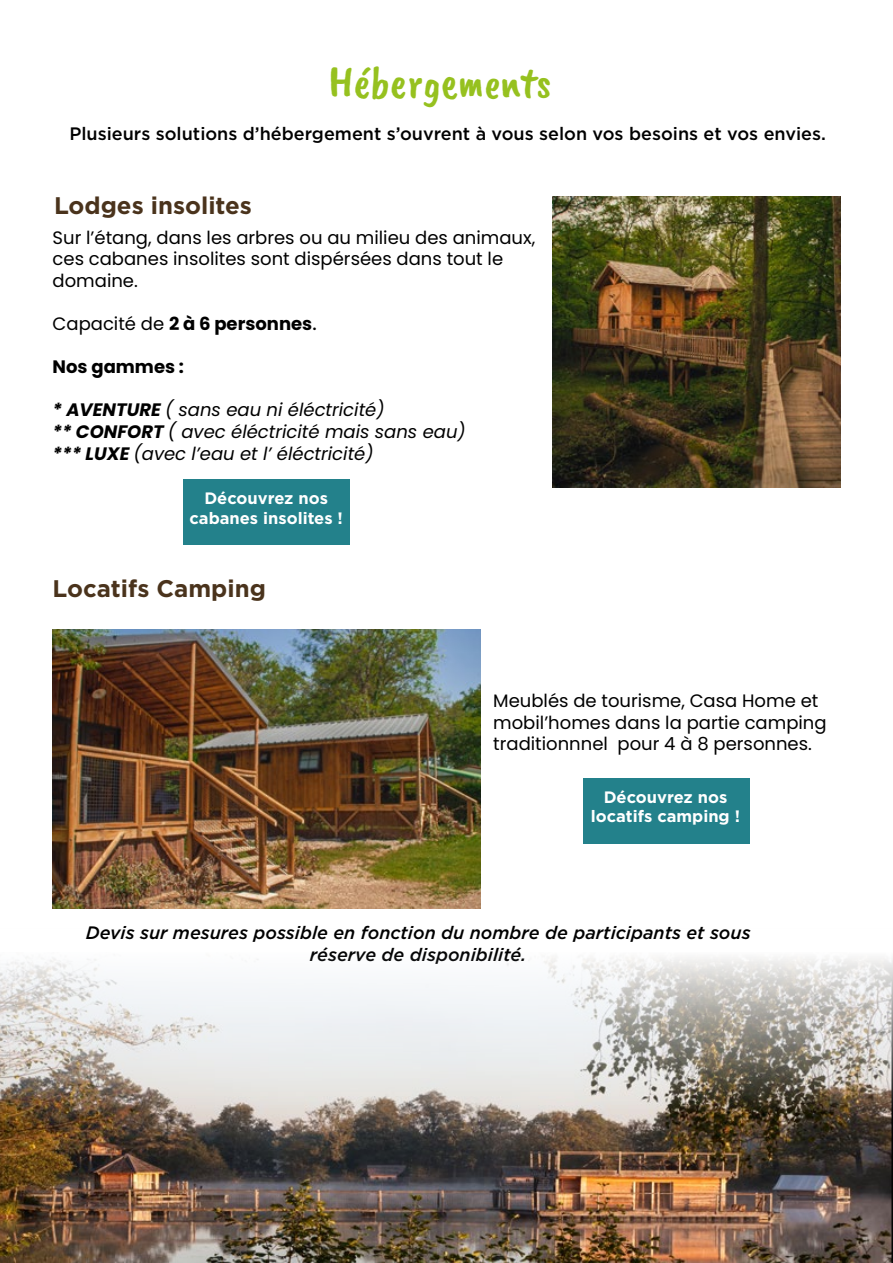
<style>
.page{position:relative;width:893px;height:1263px;background:#fff}
.page>*{position:absolute;margin:0;border:0;box-sizing:border-box;transform-origin:0 0}
.t1{font:45px "Caveat Brush";color:#96c11f}
.t2{font:700 24px "Gotham";color:#4a331c}
.t3{font:18px/21.6px "Poppins";color:#000}
.t4{font:italic 18px/21.6px "Poppins";color:#000}
.t5{font:italic 500 18px/21.6px "Gotham";color:#000;text-align:center}
.t6{font:500 18px "Gotham";color:#000}
.t7{font:700 18px "Poppins";color:#000}
.t8{font:700 16.5px/19.8px "Gotham";color:#fff;text-align:center}
.s1{font-weight:400}
.s2{font-weight:500}
.s3{font-weight:700}
</style>
<div class="page">
<div style="left:183px;top:479px;width:167px;height:65px;background:#23818b"></div>
<div style="left:583px;top:778px;width:166px;height:65px;background:#23818b"></div>
<img style="left:53px;top:629px;width:427px;height:280px">
<img style="left:0;top:957px;width:893px;height:306px">
<img style="left:553px;top:197px;width:287px;height:291px">
<h1 class="t1" style="left:329px;top:57px;width:225px">Hébergements</h1>
<p class="t6" style="left:69px;top:122px;width:758px">Plusieurs solutions d’hébergement s’ouvrent à vous selon vos besoins et vos envies.</p>
<h2 class="t2" style="left:54px;top:190px;width:199px">Lodges insolites</h2>
<p class="t3" style="left:53px;top:227px;width:484px">Sur l’étang, dans les arbres ou au milieu des animaux, ces cabanes insolites sont dispérsées dans tout le domaine.</p>
<p class="t7" style="left:53px;top:313px;width:266px"><span class="s1">Capacité de</span> 2 à 6 personnes<span class="s2">.</span></p>
<p class="t7" style="left:53px;top:356px;width:133px">Nos gammes :</p>
<p class="t4" style="left:53px;top:399px;width:415px"><span class="s3">* AVENTURE</span> ( sans eau ni éléctricité)<br><span class="s3">** CONFORT</span> ( avec éléctricité mais sans eau) <span class="s3">*** LUXE</span> (avec l’eau et l’ éléctricité)</p>
<p class="t8" style="left:189px;top:488px;width:155px">Découvrez nos cabanes insolites !</p>
<h2 class="t2" style="left:53px;top:572px;width:215px">Locatifs Camping</h2>
<p class="t3" style="left:493px;top:690px;width:335px">Meublés de tourisme, Casa Home et mobil’homes dans la partie camping traditionnnel pour 4 à 8 personnes.</p>
<p class="t8" style="left:591px;top:787px;width:151px">Découvrez nos locatifs camping !</p>
<p class="t5" style="left:86px;top:922px;width:666px">Devis sur mesures possible en fonction du nombre de participants et sous réserve de disponibilité.</p>
</div>
